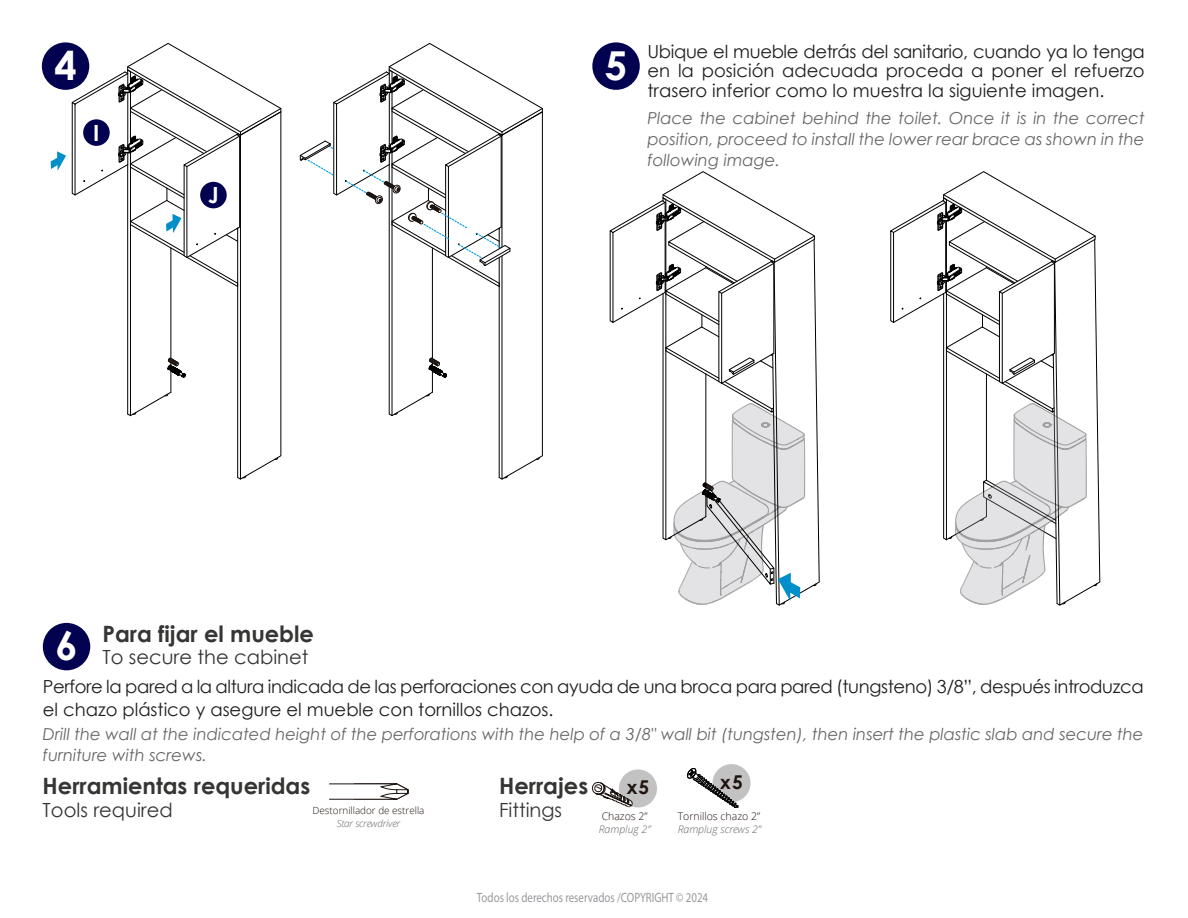
<style>
.page{position:relative;width:1188px;height:918px;background:#fff}
.page>*{position:absolute;margin:0;border:0;box-sizing:border-box;transform-origin:0 0}
.t1{font:700 39.9px "Century Gothic";color:#fff}
.t2{font:700 22.5px "Century Gothic";color:#353534}
.t3{font:700 22.35px "Century Gothic";color:#fff}
.t4{font:19.5px "Century Gothic";color:#353534}
.t5{font:700 19.05px "Century Gothic";color:#1f140f}
.t6{font:18px/19.5px "Century Gothic";letter-spacing:-.02em;color:#1e1e1e;text-align:justify}
.t7{font:italic 16.5px/21px "Century Gothic";color:#666;text-align:justify}
.t8{font:13.5px "Myriad Pro";color:#99989d;scale:.81 1}
.t9{font:300 10.5px "Open Sans";color:#1f140f}
.t10{font:italic 300 10.5px "Open Sans";color:#666}
.t11{font:300 9.9px "Open Sans";color:#1f140f}
.t12{font:italic 300 9.9px "Open Sans";letter-spacing:-.02em;color:#666}
</style>
<div class="page">
<div style="left:42px;top:42px;width:47px;height:48px;background:#020251;border-radius:50%"></div>
<div style="left:592px;top:42px;width:48px;height:48px;background:#020251;border-radius:50%"></div>
<div style="left:43px;top:623px;width:47px;height:47px;background:#020251;border-radius:50%"></div>
<svg style="left:329px;top:783px;width:80px;height:17px"></svg>
<svg style="left:51px;top:43px;width:231px;height:437px"></svg>
<svg style="left:300px;top:43px;width:243px;height:437px"></svg>
<svg style="left:609px;top:171px;width:211px;height:435px"></svg>
<svg style="left:890px;top:171px;width:211px;height:435px"></svg>
<div style="left:619px;top:769px;width:38px;height:39px;background:#c3c2c2;border-radius:50%"></div>
<svg style="left:591px;top:778px;width:42px;height:29px"></svg>
<div style="left:712px;top:764px;width:39px;height:38px;background:#c3c2c2;border-radius:50%"></div>
<svg style="left:686px;top:767px;width:53px;height:41px"></svg>
<h1 class="t1" style="left:54px;top:35px;width:24px">4</h1>
<h1 class="t1" style="left:605px;top:35px;width:24px">5</h1>
<p class="t3" style="left:93px;top:115px;width:8px">I</p>
<p class="t3" style="left:208px;top:178px;width:12px">J</p>
<p class="t6" style="left:648px;top:41px;width:499px">Ubique el mueble detrás del sanitario, cuando ya lo tenga en la posición adecuada proceda a poner el refuerzo trasero inferior como lo muestra la siguiente imagen.</p>
<p class="t7" style="left:648px;top:107px;width:499px">Place the cabinet behind the toilet. Once it is in the correct position, proceed to install the lower rear brace as shown in the following image.</p>
<h1 class="t1" style="left:55px;top:615px;width:24px">6</h1>
<p class="t2" style="left:102px;top:617px;width:213px">Para fijar el mueble</p>
<p class="t4" style="left:102px;top:644px;width:208px">To secure the cabinet</p>
<p class="t6" style="left:43px;top:675px;width:1102px;line-height:22.5px">Perfore la pared a la altura indicada de las perforaciones con ayuda de una broca para pared (tungsteno) 3/8”, después introduzca el chazo plástico y asegure el mueble con tornillos chazos.</p>
<p class="t7" style="left:43px;top:723px;width:1102px">Drill the wall at the indicated height of the perforations with the help of a 3/8" wall bit (tungsten), then insert the plastic slab and secure the furniture with screws.</p>
<p class="t2" style="left:43px;top:769px;width:269px">Herramientas requeridas</p>
<p class="t4" style="left:43px;top:796px;width:132px">Tools required</p>
<p class="t11" style="left:313px;top:804px;width:113px">Destornillador de estrella</p>
<p class="t12" style="left:337px;top:816px;width:65px">Star screwdriver</p>
<p class="t2" style="left:499px;top:769px;width:91px">Herrajes</p>
<p class="t4" style="left:499px;top:796px;width:65px">Fittings</p>
<p class="t5" style="left:627px;top:773px;width:24px">x5</p>
<p class="t5" style="left:720px;top:767px;width:24px">x5</p>
<p class="t9" style="left:602px;top:809px;width:48px">Chazos 2”</p>
<p class="t10" style="left:599px;top:822px;width:53px">Ramplug 2”</p>
<p class="t9" style="left:678px;top:809px;width:84px">Tornillos chazo 2”</p>
<p class="t10" style="left:678px;top:822px;width:85px">Ramplug screws 2”</p>
<p class="t8" style="left:477px;top:889px;width:287px">Todos los derechos reservados /COPYRIGHT © 2024</p>
</div>
